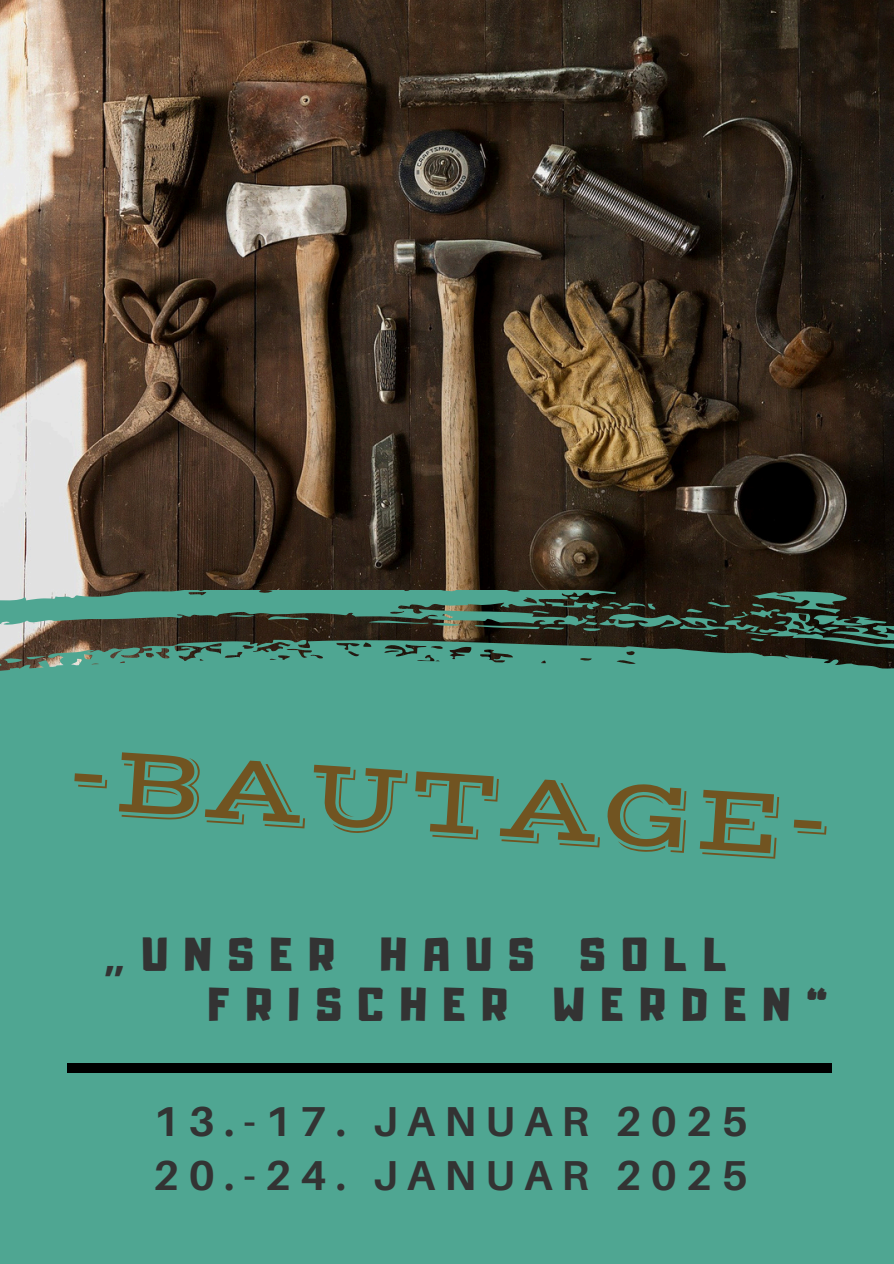
<style>
.page{position:relative;width:894px;height:1264px;background:#fff}
.page>*{position:absolute;margin:0;border:0;box-sizing:border-box;transform-origin:0 0}
.t1{font:97.05px "Vast Shadow";color:#715421}
.t2{font:700 41.85px/54px "Aileron";letter-spacing:.22em;color:#333}
.t3{font:41.85px "Adumu";letter-spacing:.4em;color:#333}
.s1{font-family:"Noto Sans";font-weight:700}
</style>
<div class="page">
<img style="left:0;top:0;width:893px;height:591px">
<svg style="left:616px;top:591px;width:277px;height:20px;background:#293024"></svg>
<svg style="left:0;top:590px;width:616px;height:21px;background:#529381"></svg>
<div style="left:0;top:611px;width:893px;height:652px;background:#4fa692"></div>
<div style="left:68px;top:1063px;width:763px;height:9px;background:#000"></div>
<p class="t1" style="left:72px;top:717px;width:766px;rotate:4deg">-BAUTAGE-</p>
<h1 class="t3" style="left:104px;top:937px;width:624px"><span class="s1">„</span>UNSER HAUS SOLL</h1>
<p class="t3" style="left:208px;top:987px;width:620px">FRISCHER WERDEN“</p>
<p class="t2" style="left:153px;top:1093px;width:596px">13.-17. JANUAR 2025<br>20.-24. JANUAR 2025</p>
</div>
